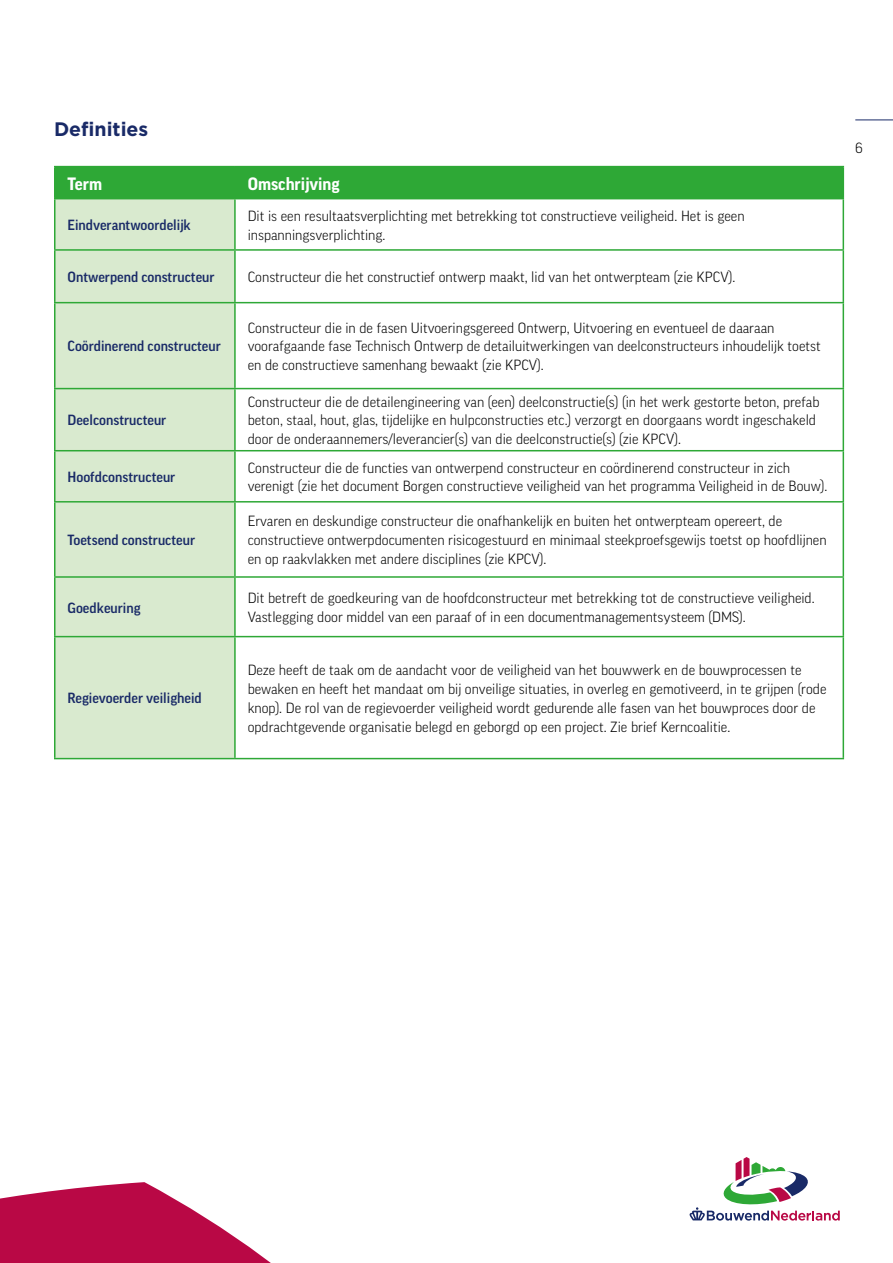
<style>
.page{position:relative;width:893px;height:1263px;background:#fff}
.page>*{position:absolute;margin:0;border:0;box-sizing:border-box;transform-origin:0 0}
.t1{font:700 19.5px "Gotham";color:#192a67}
.t2{font:700 17.25px "Good Pro";color:#fff}
.t3{font:300 14.25px/18.8px "Good Pro";color:#000}
.t4{font:500 14.25px "Good Pro";color:#192a67}
</style>
<div class="page">
<svg style="left:0;top:1182px;width:271px;height:81px"></svg>
<svg style="left:689px;top:1157px;width:151px;height:63px"></svg>
<hr style="left:855px;top:120px;width:38px;height:1px;background:#192a67">
<div style="left:56px;top:167px;width:787px;height:31px;background:#2ea836"></div>
<div style="left:56px;top:199px;width:178px;height:559px;background:#d9eacf"></div>
<hr style="left:54px;top:166px;width:181px;height:1px;background:#2ea836">
<hr style="left:54px;top:167px;width:2px;height:31px;background:#2ea836">
<hr style="left:235px;top:166px;width:609px;height:1px;background:#2ea836">
<hr style="left:234px;top:167px;width:2px;height:31px;background:#2ea836">
<hr style="left:843px;top:167px;width:1px;height:31px;background:#2ea836">
<hr style="left:54px;top:198px;width:181px;height:1px;background:#2ea836">
<hr style="left:54px;top:199px;width:2px;height:50px;background:#2ea836">
<hr style="left:235px;top:198px;width:609px;height:1px;background:#2ea836">
<hr style="left:234px;top:199px;width:2px;height:50px;background:#2ea836">
<hr style="left:843px;top:199px;width:1px;height:50px;background:#2ea836">
<hr style="left:54px;top:249px;width:181px;height:2px;background:#2ea836">
<hr style="left:54px;top:251px;width:2px;height:51px;background:#2ea836">
<hr style="left:235px;top:249px;width:609px;height:2px;background:#2ea836">
<hr style="left:234px;top:251px;width:2px;height:51px;background:#2ea836">
<hr style="left:843px;top:251px;width:1px;height:51px;background:#2ea836">
<hr style="left:54px;top:302px;width:181px;height:1px;background:#2ea836">
<hr style="left:54px;top:303px;width:2px;height:85px;background:#2ea836">
<hr style="left:235px;top:302px;width:609px;height:1px;background:#2ea836">
<hr style="left:234px;top:303px;width:2px;height:85px;background:#2ea836">
<hr style="left:843px;top:303px;width:1px;height:85px;background:#2ea836">
<hr style="left:54px;top:388px;width:181px;height:1px;background:#2ea836">
<hr style="left:54px;top:389px;width:2px;height:61px;background:#2ea836">
<hr style="left:235px;top:388px;width:609px;height:1px;background:#2ea836">
<hr style="left:234px;top:389px;width:2px;height:61px;background:#2ea836">
<hr style="left:843px;top:389px;width:1px;height:61px;background:#2ea836">
<hr style="left:54px;top:450px;width:181px;height:1px;background:#2ea836">
<hr style="left:54px;top:451px;width:2px;height:50px;background:#2ea836">
<hr style="left:235px;top:450px;width:609px;height:1px;background:#2ea836">
<hr style="left:234px;top:451px;width:2px;height:50px;background:#2ea836">
<hr style="left:843px;top:451px;width:1px;height:50px;background:#2ea836">
<hr style="left:54px;top:501px;width:181px;height:1px;background:#2ea836">
<hr style="left:54px;top:502px;width:2px;height:74px;background:#2ea836">
<hr style="left:235px;top:501px;width:609px;height:1px;background:#2ea836">
<hr style="left:234px;top:502px;width:2px;height:74px;background:#2ea836">
<hr style="left:843px;top:502px;width:1px;height:74px;background:#2ea836">
<hr style="left:54px;top:576px;width:181px;height:2px;background:#2ea836">
<hr style="left:54px;top:578px;width:2px;height:58px;background:#2ea836">
<hr style="left:235px;top:576px;width:609px;height:2px;background:#2ea836">
<hr style="left:234px;top:578px;width:2px;height:58px;background:#2ea836">
<hr style="left:843px;top:578px;width:1px;height:58px;background:#2ea836">
<hr style="left:54px;top:636px;width:181px;height:1px;background:#2ea836">
<hr style="left:54px;top:637px;width:2px;height:121px;background:#2ea836">
<hr style="left:235px;top:636px;width:609px;height:1px;background:#2ea836">
<hr style="left:234px;top:637px;width:2px;height:121px;background:#2ea836">
<hr style="left:843px;top:637px;width:1px;height:121px;background:#2ea836">
<hr style="left:54px;top:758px;width:181px;height:1px;background:#2ea836">
<hr style="left:235px;top:758px;width:609px;height:1px;background:#2ea836">
<h1 class="t1" style="left:54px;top:116px;width:96px">Definities</h1>
<p class="t2" style="left:68px;top:174px;width:36px">Term</p>
<p class="t2" style="left:248px;top:174px;width:94px">Omschrijving</p>
<p class="t4" style="left:68px;top:217px;width:125px">Eindverantwoordelijk</p>
<p class="t3" style="left:248px;top:206px;width:498px">Dit is een resultaatsverplichting met betrekking tot constructieve veiligheid. Het is geen inspanningsverplichting.</p>
<p class="t4" style="left:68px;top:269px;width:149px">Ontwerpend constructeur</p>
<p class="t3" style="left:248px;top:268px;width:489px">Constructeur die het constructief ontwerp maakt, lid van het ontwerpteam (zie KPCV).</p>
<p class="t4" style="left:68px;top:338px;width:155px">Coördinerend constructeur</p>
<p class="t4" style="left:68px;top:412px;width:100px">Deelconstructeur</p>
<p class="t3" style="left:248px;top:318px;width:575px">Constructeur die in de fasen Uitvoeringsgereed Ontwerp, Uitvoering en eventueel de daaraan voorafgaande fase Technisch Ontwerp de detailuitwerkingen van deelconstructeurs inhoudelijk toetst en de constructieve samenhang bewaakt (zie KPCV).</p>
<p class="t3" style="left:248px;top:392px;width:573px">Constructeur die de detailengineering van (een) deelconstructie(s) (in het werk gestorte beton, prefab beton, staal, hout, glas, tijdelijke en hulpconstructies etc.) verzorgt en doorgaans wordt ingeschakeld door de onderaannemers/leverancier(s) van die deelconstructie(s) (zie KPCV).</p>
<p class="t4" style="left:68px;top:469px;width:109px">Hoofdconstructeur</p>
<p class="t3" style="left:248px;top:458px;width:581px">Constructeur die de functies van ontwerpend constructeur en coördinerend constructeur in zich verenigt (zie het document Borgen constructieve veiligheid van het programma Veiligheid in de Bouw).</p>
<p class="t4" style="left:68px;top:532px;width:129px">Toetsend constructeur</p>
<p class="t3" style="left:248px;top:512px;width:580px">Ervaren en deskundige constructeur die onafhankelijk en buiten het ontwerpteam opereert, de constructieve ontwerpdocumenten risicogestuurd en minimaal steekproefsgewijs toetst op hoofdlijnen en op raakvlakken met andere disciplines (zie KPCV).</p>
<p class="t4" style="left:68px;top:599px;width:75px">Goedkeuring</p>
<p class="t3" style="left:248px;top:589px;width:568px">Dit betreft de goedkeuring van de hoofdconstructeur met betrekking tot de constructieve veiligheid.<br>Vastlegging door middel van een paraaf of in een documentmanagementsysteem (DMS).</p>
<p class="t4" style="left:68px;top:690px;width:136px">Regievoerder veiligheid</p>
<p class="t3" style="left:248px;top:661px;width:580px">Deze heeft de taak om de aandacht voor de veiligheid van het bouwwerk en de bouwprocessen te bewaken en heeft het mandaat om bij onveilige situaties, in overleg en gemotiveerd, in te grijpen (rode knop). De rol van de regievoerder veiligheid wordt gedurende alle fasen van het bouwproces door de opdrachtgevende organisatie belegd en geborgd op een project. Zie brief Kerncoalitie.</p>
<p class="t3" style="left:855px;top:139px;width:9px">6</p>
</div>
